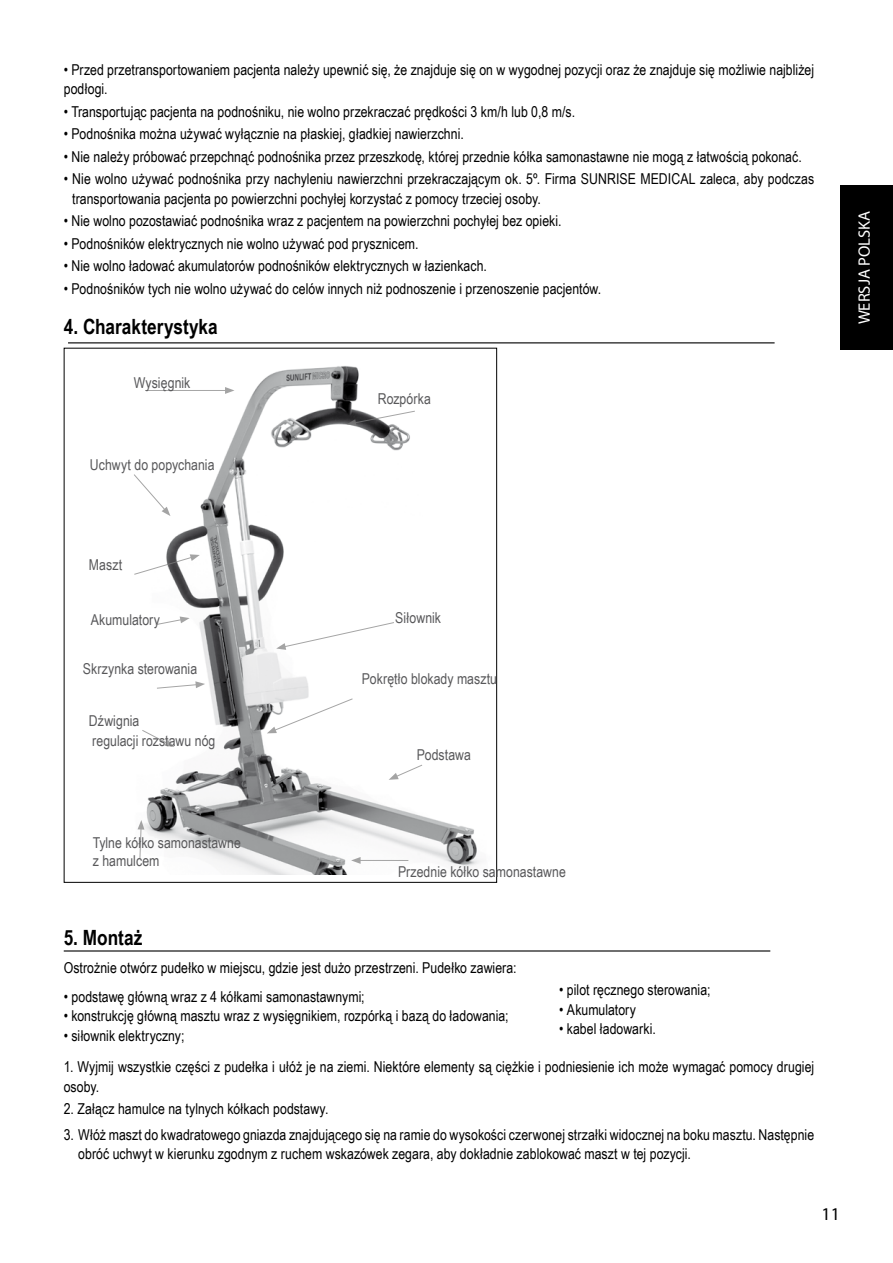
<style>
.page{position:relative;width:893px;height:1263px;background:#fff}
.page>*{position:absolute;margin:0;border:0;box-sizing:border-box;transform-origin:0 0}
.t1{font:700 21px "Arial Narrow";color:#000}
.t2{font:18px "Myriad Pro";color:#000}
.t3{font:16.5px "Myriad Pro";color:#fff}
.t4{font:15px/19.5px "Arial Narrow";letter-spacing:.005em;color:#000}
.t5{font:15px/19.5px "Arial Narrow";color:#58585a}
</style>
<div class="page">
<div style="left:840px;top:185px;width:53px;height:164px;background:#000"></div>
<hr style="left:68px;top:342px;width:707px;height:1px;background:#000">
<hr style="left:64px;top:950px;width:706px;height:1px;background:#000">
<img style="left:137px;top:352px;width:361px;height:523px">
<svg style="left:347px;top:410px;width:69px;height:16px"></svg>
<hr style="left:145px;top:390px;width:82px;height:1px;background:#808080">
<svg style="left:225px;top:387px;width:9px;height:7px"></svg>
<hr style="left:358px;top:860px;width:50px;height:1px;background:#808080">
<svg style="left:351px;top:857px;width:10px;height:7px"></svg>
<svg style="left:134px;top:473px;width:36px;height:43px"></svg>
<svg style="left:134px;top:554px;width:66px;height:21px"></svg>
<svg style="left:155px;top:616px;width:35px;height:9px"></svg>
<svg style="left:138px;top:820px;width:6px;height:39px"></svg>
<svg style="left:141px;top:729px;width:33px;height:18px"></svg>
<svg style="left:267px;top:698px;width:86px;height:35px"></svg>
<svg style="left:156px;top:681px;width:49px;height:8px"></svg>
<svg style="left:389px;top:764px;width:34px;height:16px"></svg>
<svg style="left:276px;top:622px;width:119px;height:28px"></svg>
<p class="t4" style="left:64px;top:59px;width:752px">• Przed przetransportowaniem pacjenta należy upewnić się, że znajduje się on w wygodnej pozycji oraz że znajduje się możliwie najbliżej podłogi.</p>
<p class="t4" style="left:64px;top:101px;width:513px">• Transportując pacjenta na podnośniku, nie wolno przekraczać prędkości 3 km/h lub 0,8 m/s.</p>
<p class="t4" style="left:64px;top:124px;width:401px">• Podnośnika można używać wyłącznie na płaskiej, gładkiej nawierzchni.</p>
<p class="t4" style="left:64px;top:146px;width:739px">• Nie należy próbować przepchnąć podnośnika przez przeszkodę, której przednie kółka samonastawne nie mogą z łatwością pokonać.</p>
<p class="t4" style="left:72px;top:169px;width:743px;text-indent:-8px">• Nie wolno używać podnośnika przy nachyleniu nawierzchni przekraczającym ok. 5º. Firma SUNRISE MEDICAL zaleca, aby podczas transportowania pacjenta po powierzchni pochyłej korzystać z pomocy trzeciej osoby.</p>
<p class="t4" style="left:64px;top:211px;width:499px">• Nie wolno pozostawiać podnośnika wraz z pacjentem na powierzchni pochyłej bez opieki.</p>
<p class="t4" style="left:64px;top:233px;width:356px">• Podnośników elektrycznych nie wolno używać pod prysznicem.</p>
<p class="t4" style="left:64px;top:256px;width:425px">• Nie wolno ładować akumulatorów podnośników elektrycznych w łazienkach.</p>
<p class="t4" style="left:64px;top:278px;width:539px">• Podnośników tych nie wolno używać do celów innych niż podnoszenie i przenoszenie pacjentów.</p>
<h1 class="t1" style="left:64px;top:311px;width:155px">4. Charakterystyka</h1>
<p class="t5" style="left:134px;top:372px;width:58px">Wysięgnik</p>
<p class="t5" style="left:90px;top:454px;width:126px">Uchwyt do popychania</p>
<p class="t5" style="left:378px;top:389px;width:54px">Rozpórka</p>
<p class="t3" style="left:854px;top:324px;width:116px;rotate:-90deg">WERSJA POLSKA</p>
<p class="t5" style="left:89px;top:554px;width:35px">Maszt</p>
<p class="t5" style="left:91px;top:609px;width:71px">Akumulatory</p>
<p class="t5" style="left:83px;top:658px;width:116px">Skrzynka sterowania</p>
<p class="t5" style="left:89px;top:710px;width:128px">Dźwignia<br>regulacji rozstawu nóg</p>
<p class="t5" style="left:395px;top:608px;width:47px">Siłownik</p>
<p class="t5" style="left:362px;top:668px;width:137px">Pokrętło blokady masztu</p>
<p class="t5" style="left:417px;top:744px;width:56px">Podstawa</p>
<p class="t5" style="left:93px;top:833px;width:150px;line-height:18px">Tylne kółko samonastawne z hamulcem</p>
<p class="t5" style="left:398px;top:861px;width:169px">Przednie kółko samonastawne</p>
<h1 class="t1" style="left:64px;top:921px;width:80px">5. Montaż</h1>
<p class="t4" style="left:64px;top:958px;width:454px">Ostrożnie otwórz pudełko w miejscu, gdzie jest dużo przestrzeni. Pudełko zawiera:</p>
<p class="t4" style="left:64px;top:986px;width:302px">• podstawę główną wraz z 4 kółkami samonastawnymi;</p>
<p class="t4" style="left:64px;top:1006px;width:446px">• konstrukcję główną masztu wraz z wysięgnikiem, rozpórką i bazą do ładowania;</p>
<p class="t4" style="left:64px;top:1025px;width:122px">• siłownik elektryczny;</p>
<p class="t4" style="left:64px;top:1057px;width:752px">1. Wyjmij wszystkie części z pudełka i ułóż je na ziemi. Niektóre elementy są ciężkie i podniesienie ich może wymagać pomocy drugiej osoby.</p>
<p class="t4" style="left:64px;top:1099px;width:266px">2. Załącz hamulce na tylnych kółkach podstawy.</p>
<p class="t4" style="left:78px;top:1124px;width:737px;text-indent:-15px">3. Włóż maszt do kwadratowego gniazda znajdującego się na ramie do wysokości czerwonej strzałki widocznej na boku masztu. Następnie obróć uchwyt w kierunku zgodnym z ruchem wskazówek zegara, aby dokładnie zablokować maszt w tej pozycji.</p>
<p class="t4" style="left:559px;top:980px;width:153px">• pilot ręcznego sterowania;</p>
<p class="t4" style="left:559px;top:999px;width:78px">• Akumulatory</p>
<p class="t4" style="left:559px;top:1019px;width:98px">• kabel ładowarki.</p>
<p class="t2" style="left:822px;top:1203px;width:20px">11</p>
</div>
